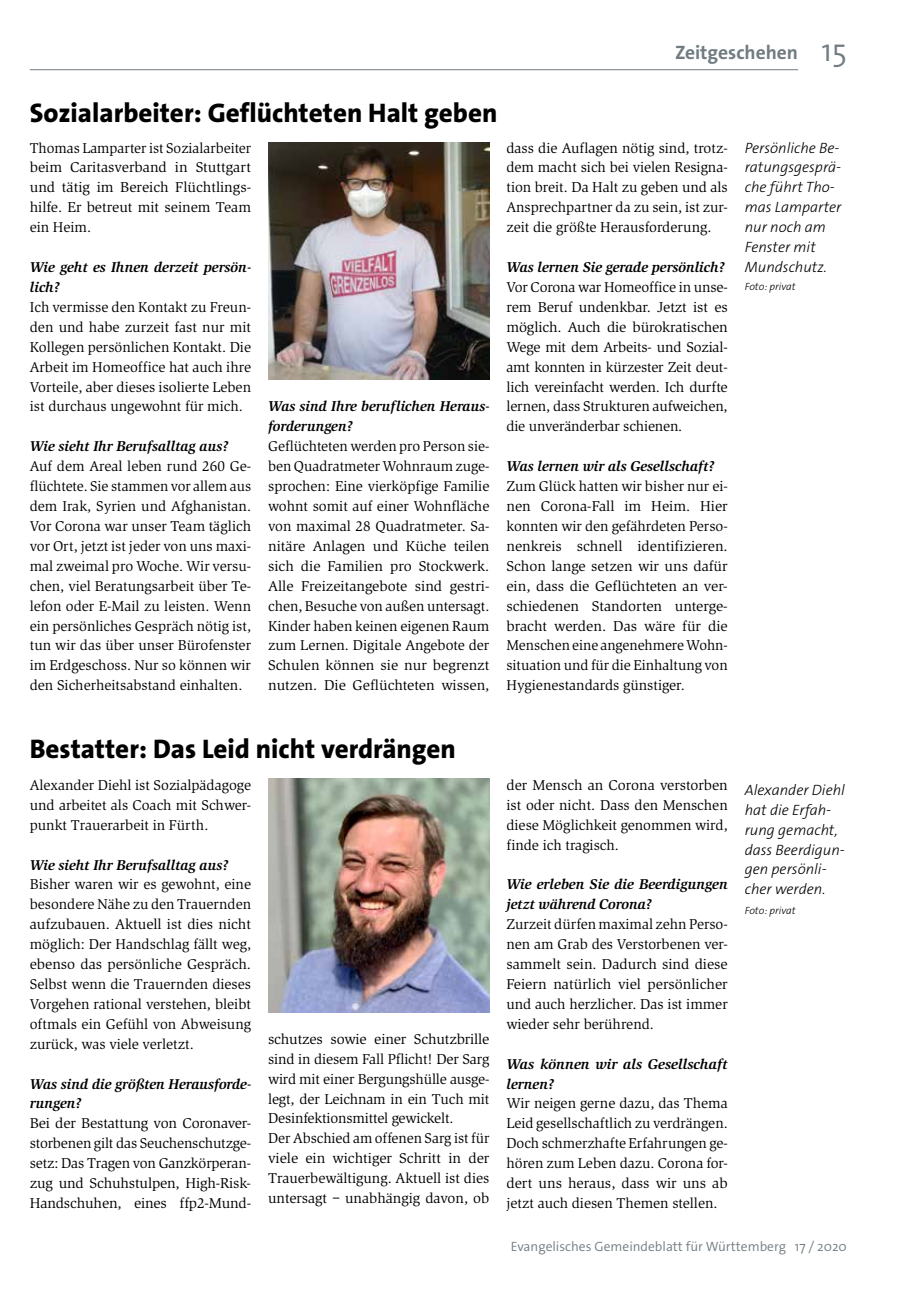
<style>
.page{position:relative;width:915px;height:1289px;background:#fff}
.page>*{position:absolute;margin:0;border:0;box-sizing:border-box;transform-origin:0 0}
.t1{font:800 27px "The Sans Os F";color:#000}
.t2{font:700 19.5px "The Sans Os F";color:#717c82}
.t3{font:italic 300 15px/20px "The Sans Os F";color:#000}
.t4{font:14.7px/20px "Slimbach EFOP";color:#000;text-align:justify}
.t5{font:italic 700 14.7px/20px "Slimbach EFOP";color:#000}
.t6{font:300 13.5px "The Sans Os F";color:#717c82}
.t7{font:italic 300 10.5px "The Sans Os F";color:#000}
.s1{font-weight:300;font-size:31.5px}
</style>
<div class="page">
<hr style="left:30px;top:69px;width:767px;height:1px;background:#717c82">
<img style="left:268px;top:142px;width:221px;height:237px">
<img style="left:268px;top:779px;width:221px;height:233px">
<h2 class="t2" style="left:675px;top:40px;width:173px">Zeitgeschehen <span class="s1">15</span></h2>
<h1 class="t1" style="left:30px;top:96px;width:469px">Sozialarbeiter: Geflüchteten Halt geben</h1>
<p class="t4" style="left:30px;top:138px;width:223px">Thomas Lamparter ist Sozialarbeiter beim Caritasverband in Stuttgart und tätig im Bereich Flüchtlings&shy;hilfe. Er betreut mit seinem Team ein Heim.</p>
<p class="t5" style="left:30px;top:257px;width:223px">Wie geht es Ihnen derzeit persön&shy;lich?</p>
<p class="t4" style="left:30px;top:297px;width:223px">Ich vermisse den Kontakt zu Freun&shy;den und habe zurzeit fast nur mit Kollegen persönlichen Kontakt. Die Arbeit im Homeoffice hat auch ihre Vorteile, aber dieses isolierte Leben ist durchaus ungewohnt für mich.</p>
<p class="t5" style="left:30px;top:436px;width:200px">Wie sieht Ihr Berufsalltag aus?</p>
<p class="t4" style="left:30px;top:456px;width:223px">Auf dem Areal leben rund 260 Ge&shy;flüchtete. Sie stammen vor allem aus dem Irak, Syrien und Afghanistan.<br>Vor Corona war unser Team täglich vor Ort, jetzt ist jeder von uns maxi&shy;mal zweimal pro Woche. Wir versu&shy;chen, viel Beratungsarbeit über Te&shy;lefon oder E-Mail zu leisten. Wenn ein persönliches Gespräch nötig ist, tun wir das über unser Bürofenster im Erdgeschoss. Nur so können wir den Sicherheitsabstand einhalten.</p>
<p class="t5" style="left:268px;top:397px;width:223px">Was sind Ihre beruflichen Heraus&shy;forderungen?</p>
<p class="t4" style="left:268px;top:436px;width:223px">Geflüchteten werden pro Person sie&shy;ben Quadratmeter Wohnraum zuge&shy;sprochen: Eine vierköpfige Familie wohnt somit auf einer Wohnfläche von maximal 28 Quadratmeter. Sa&shy;nitäre Anlagen und Küche teilen sich die Familien pro Stockwerk.<br>Alle Freizeitangebote sind gestri&shy;chen, Besuche von außen untersagt.<br>Kinder haben keinen eigenen Raum zum Lernen. Digitale Angebote der Schulen können sie nur begrenzt nutzen. Die Geflüchteten wissen,</p>
<p class="t4" style="left:506px;top:138px;width:223px">dass die Auflagen nötig sind, trotz&shy;dem macht sich bei vielen Resigna&shy;tion breit. Da Halt zu geben und als Ansprechpartner da zu sein, ist zur&shy;zeit die größte Herausforderung.</p>
<p class="t5" style="left:506px;top:257px;width:219px">Was lernen Sie gerade persönlich?</p>
<p class="t4" style="left:506px;top:277px;width:223px">Vor Corona war Homeoffice in unse&shy;rem Beruf undenkbar. Jetzt ist es möglich. Auch die bürokratischen Wege mit dem Arbeits- und Sozial&shy;amt konnten in kürzester Zeit deut&shy;lich vereinfacht werden. Ich durfte lernen, dass Strukturen aufweichen, die unveränderbar schienen.</p>
<p class="t5" style="left:506px;top:456px;width:209px">Was lernen wir als Gesellschaft?</p>
<p class="t4" style="left:506px;top:476px;width:223px">Zum Glück hatten wir bisher nur ei&shy;nen Corona-Fall im Heim. Hier konnten wir den gefährdeten Perso&shy;nenkreis schnell identifizieren.<br>Schon lange setzen wir uns dafür ein, dass die Geflüchteten an ver&shy;schiedenen Standorten unterge&shy;bracht werden. Das wäre für die Menschen eine angenehmere Wohn&shy;situation und für die Einhaltung von Hygienestandards günstiger.</p>
<p class="t3" style="left:744px;top:138px;width:98px">Persönliche Be&shy;ratungsgesprä&shy;che führt Tho&shy;mas Lamparter nur noch am<br>Fenster mit<br>Mundschutz.</p>
<p class="t7" style="left:744px;top:280px;width:52px">Foto: privat</p>
<h1 class="t1" style="left:30px;top:731px;width:427px">Bestatter: Das Leid nicht verdrängen</h1>
<p class="t4" style="left:30px;top:775px;width:223px">Alexander Diehl ist Sozialpädagoge und arbeitet als Coach mit Schwer&shy;punkt Trauerarbeit in Fürth.</p>
<p class="t5" style="left:30px;top:854px;width:200px">Wie sieht Ihr Berufsalltag aus?</p>
<p class="t4" style="left:30px;top:874px;width:223px">Bisher waren wir es gewohnt, eine besondere Nähe zu den Trauernden aufzubauen. Aktuell ist dies nicht möglich: Der Handschlag fällt weg, ebenso das persönliche Gespräch.<br>Selbst wenn die Trauernden dieses Vorgehen rational verstehen, bleibt oftmals ein Gefühl von Abweisung zurück, was viele verletzt.</p>
<p class="t5" style="left:30px;top:1073px;width:223px">Was sind die größten Herausforde&shy;rungen?</p>
<p class="t4" style="left:30px;top:1113px;width:223px">Bei der Bestattung von Coronaver&shy;storbenen gilt das Seuchenschutzge&shy;setz: Das Tragen von Ganzkörperan&shy;zug und Schuhstulpen, High-Risk-Handschuhen, eines ffp2-Mund-</p>
<p class="t4" style="left:268px;top:1029px;width:223px;text-align:left">schutzes sowie einer Schutzbrille sind in diesem Fall Pflicht! Der Sarg wird mit einer Bergungshülle ausge&shy;legt, der Leichnam in ein Tuch mit Desinfektionsmittel gewickelt.<br>Der Abschied am offenen Sarg ist für viele ein wichtiger Schritt in der Trauerbewältigung. Aktuell ist dies untersagt – unabhängig davon, ob</p>
<p class="t4" style="left:506px;top:775px;width:223px">der Mensch an Corona verstorben ist oder nicht. Dass den Menschen diese Möglichkeit genommen wird, finde ich tragisch.</p>
<p class="t5" style="left:506px;top:874px;width:223px">Wie erleben Sie die Beerdigungen jetzt während Corona?</p>
<p class="t4" style="left:506px;top:914px;width:223px">Zurzeit dürfen maximal zehn Perso&shy;nen am Grab des Verstorbenen ver&shy;sammelt sein. Dadurch sind diese Feiern natürlich viel persönlicher und auch herzlicher. Das ist immer wieder sehr berührend.</p>
<p class="t5" style="left:506px;top:1053px;width:223px">Was können wir als Gesellschaft lernen?</p>
<p class="t4" style="left:506px;top:1093px;width:223px">Wir neigen gerne dazu, das Thema Leid gesellschaftlich zu verdrängen.<br>Doch schmerzhafte Erfahrungen ge&shy;hören zum Leben dazu. Corona for&shy;dert uns heraus, dass wir uns ab jetzt auch diesen Themen stellen.</p>
<p class="t3" style="left:744px;top:780px;width:102px">Alexander Diehl hat die Erfah&shy;rung gemacht, dass Beerdigun&shy;gen persönli&shy;cher werden.</p>
<p class="t7" style="left:744px;top:904px;width:52px">Foto: privat</p>
<p class="t6" style="left:510px;top:1237px;width:337px">Evangelisches Gemeindeblatt für Württemberg 17 / 2020</p>
</div>
